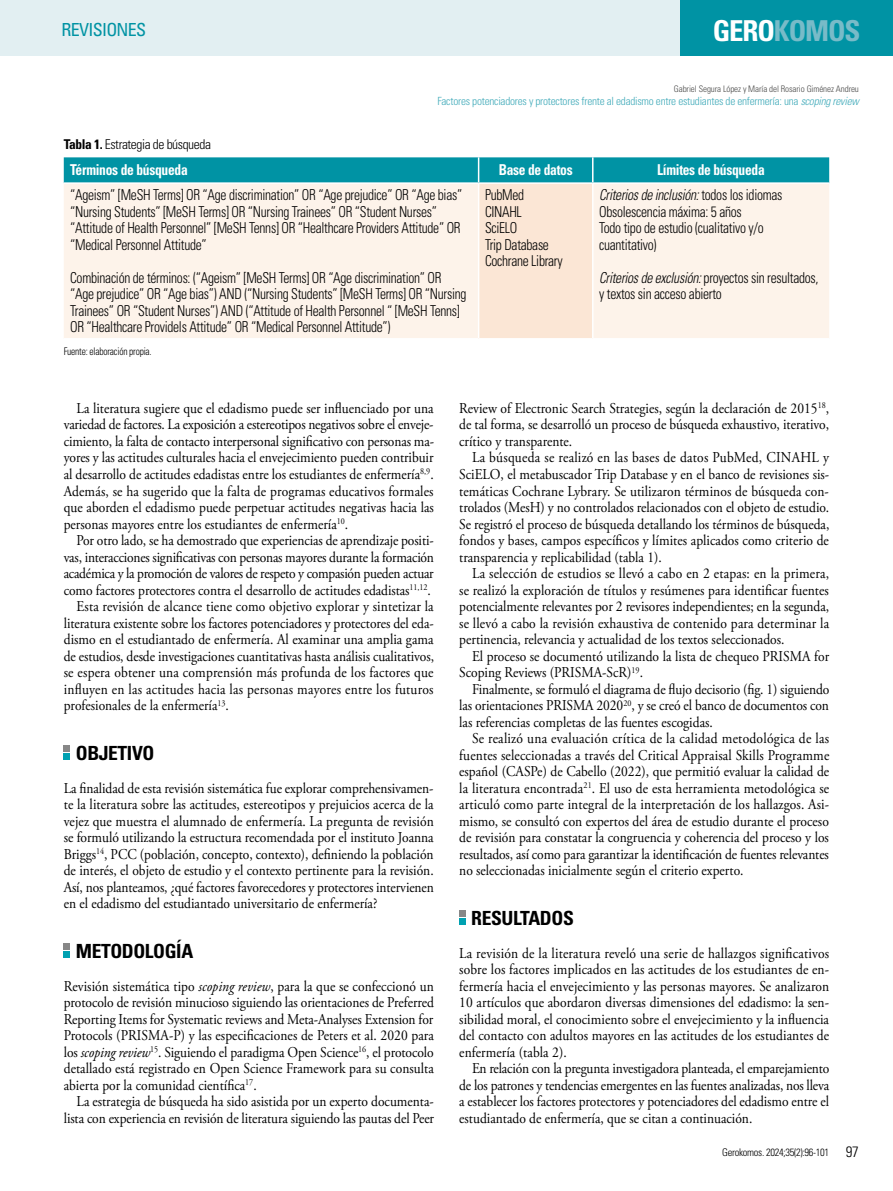
<style>
.page{position:relative;width:893px;height:1191px;background:#fff}
.page>*{position:absolute;margin:0;border:0;box-sizing:border-box;transform-origin:0 0}
.t1{font:700 condensed 28.8px "Univers LT Std";letter-spacing:-.04em;color:#78bbc8}
.t2{font:700 condensed 19.5px "Univers LT Std";letter-spacing:-.02em;color:#000}
.t3{font:condensed 18px "Univers LT Std";letter-spacing:-.04em;color:#0093a4}
.t4{font:15px/16.5px "Adobe Garamond Pro";color:#000;text-align:justify;scale:.9 1}
.t5{font:300 condensed 15px/16.5px "Univers LT Std";letter-spacing:-.02em;color:#000;scale:.9 1}
.t6{font:15px "Adobe Garamond Pro";letter-spacing:-.02em;color:#000;scale:.9 1}
.t7{font:700 condensed 15px "Univers LT Std";letter-spacing:-.02em;color:#fff;scale:.9 1}
.t8{font:300 condensed 13.5px "Univers LT Std";letter-spacing:-.03em;color:#000}
.t9{font:300 condensed 11.25px "Univers LT Std";letter-spacing:-.02em;color:#42abba}
.t10{font:300 condensed 10.5px "Univers LT Std";letter-spacing:-.02em;color:#000}
.t11{font:300 condensed 10.5px "Univers LT Std";letter-spacing:-.02em;color:#000;scale:.9 1}
.t12{font:300 condensed 9px "Univers LT Std";letter-spacing:-.01em;color:#4a4a49}
.s1{color:#fff}
.s2{font-style:italic}
.s3{font-weight:700}
.s4{font-size:15px}
</style>
<div class="page">
<div style="left:0;top:0;width:705px;height:55px;background:#e2eff2"></div>
<div style="left:680px;top:0;width:213px;height:55px;background:#0093a4"></div>
<svg style="left:64px;top:745px;width:6px;height:14px"></svg>
<svg style="left:64px;top:943px;width:6px;height:14px"></svg>
<svg style="left:459px;top:910px;width:6px;height:14px"></svg>
<div style="left:64px;top:184px;width:765px;height:154px;background:#fdf3ea"></div>
<div style="left:479px;top:183px;width:114px;height:156px;background:#fbe6d5"></div>
<div style="left:64px;top:157px;width:765px;height:25px;background:#0093a4"></div>
<hr style="left:479px;top:182px;width:114px;height:2px;background:#fff">
<hr style="left:478px;top:184px;width:1px;height:154px;background:#fff">
<hr style="left:592px;top:184px;width:1px;height:154px;background:#fff">
<hr style="left:479px;top:338px;width:114px;height:1px;background:#fff">
<p class="t3" style="left:62px;top:18px;width:86px">REVISIONES</p>
<h1 class="t1" style="left:713px;top:13px;width:149px"><span class="s1">GERO</span>KOMOS</h1>
<p class="t12" style="left:674px;top:83px;width:187px">Gabriel Segura López y María del Rosario Giménez Andreu</p>
<p class="t9" style="left:437px;top:94px;width:423px">Factores potenciadores y protectores frente al edadismo entre estudiantes de enfermería: una <span class="s2">scoping review</span></p>
<p class="t8" style="left:64px;top:136px;width:149px"><span class="s3">Tabla 1.</span> Estrategia de búsqueda</p>
<p class="t7" style="left:70px;top:160px;width:132px">Términos de búsqueda</p>
<p class="t7" style="left:499px;top:160px;width:84px">Base de datos</p>
<p class="t7" style="left:657px;top:160px;width:121px">Límites de búsqueda</p>
<p class="t5" style="left:70px;top:187px;width:437px">“Ageism” [MeSH Terms] OR “Age discrimination” OR “Age prejudice” OR “Age bias” “Nursing Students” [MeSH Terms] OR “Nursing Trainees” OR “Student Nurses” “Attitude of Health Personnel” [MeSH Tenns] OR “Healthcare Providers Attitude” OR “Medical Personnel Attitude”</p>
<p class="t5" style="left:70px;top:269px;width:442px">Combinación de términos: (“Ageism” [MeSH Terms] OR “Age discrimination” OR “Age prejudice” OR “Age bias”) AND (“Nursing Students” [MeSH Terms] OR “Nursing Trainees” OR “Student Nurses”) AND (“Attitude of Health Personnel “ [MeSH Tenns] OR “Healthcare Providels Attitude” OR “Medical Personnel Attitude”)</p>
<p class="t5" style="left:485px;top:187px;width:88px">PubMed<br>CINAHL<br>SciELO<br>Trip Database<br>Cochrane Library</p>
<p class="t5" style="left:599px;top:187px;width:205px"><span class="s2">Criterios de inclusión:</span> todos los idiomas<br>Obsolescencia máxima: 5 años<br>Todo tipo de estudio (cualitativo y/o cuantitativo)</p>
<p class="t5" style="left:599px;top:269px;width:245px"><span class="s2">Criterios de exclusión:</span> proyectos sin resultados, y textos sin acceso abierto</p>
<p class="t11" style="left:64px;top:345px;width:99px">Fuente: elaboración propia.</p>
<p class="t4" style="left:64px;top:400px;width:413px;text-indent:13px">La literatura sugiere que el edadismo puede ser influenciado por una variedad de factores. La exposición a estereotipos negativos sobre el enveje&shy;cimiento, la falta de contacto interpersonal significativo con personas ma&shy;yores y las actitudes culturales hacia el envejecimiento pueden contribuir al desarrollo de actitudes edadistas entre los estudiantes de enfermería<sup>8,9</sup>.<br>Además, se ha sugerido que la falta de programas educativos formales que aborden el edadismo puede perpetuar actitudes negativas hacia las personas mayores entre los estudiantes de enfermería<sup>10</sup>.</p>
<p class="t4" style="left:77px;top:532px;width:398px">Por otro lado, se ha demostrado que experiencias de aprendizaje positi-</p>
<p class="t4" style="left:64px;top:549px;width:413px">vas, interacciones significativas con personas mayores durante la formación</p>
<p class="t6" style="left:64px;top:564px;width:413px">académica y la promoción de valores de respeto y compasión pueden actuar</p>
<p class="t4" style="left:64px;top:582px;width:409px">como factores protectores contra el desarrollo de actitudes edadistas<sup>11,12</sup>.</p>
<p class="t4" style="left:77px;top:598px;width:398px">Esta revisión de alcance tiene como objetivo explorar y sintetizar la</p>
<p class="t4" style="left:64px;top:615px;width:413px">literatura existente sobre los factores potenciadores y protectores del eda-</p>
<p class="t4" style="left:64px;top:631px;width:412px">dismo en el estudiantado de enfermería. Al examinar una amplia gama</p>
<p class="t4" style="left:64px;top:648px;width:413px">de estudios, desde investigaciones cuantitativas hasta análisis cualitativos,</p>
<p class="t4" style="left:64px;top:664px;width:412px">se espera obtener una comprensión más profunda de los factores que</p>
<p class="t4" style="left:64px;top:681px;width:412px">influyen en las actitudes hacia las personas mayores entre los futuros</p>
<p class="t4" style="left:64px;top:697px;width:185px">profesionales de la enfermería<sup>13</sup>.</p>
<h2 class="t2" style="left:76px;top:740px;width:80px">OBJETIVO</h2>
<p class="t4" style="left:64px;top:780px;width:413px">La finalidad de esta revisión sistemática fue explorar comprehensivamen&shy;te la literatura sobre las actitudes, estereotipos y prejuicios acerca de la vejez que muestra el alumnado de enfermería. La pregunta de revisión se formuló utilizando la estructura recomendada por el instituto Joanna Briggs<sup>14</sup>, PCC (población, concepto, contexto), definiendo la población de interés, el objeto de estudio y el contexto pertinente para la revisión.<br>Así, nos planteamos, ¿qué factores favorecedores y protectores intervienen en el edadismo del estudiantado universitario de enfermería?</p>
<h2 class="t2" style="left:76px;top:938px;width:119px">METODOLOGÍA</h2>
<p class="t4" style="left:64px;top:978px;width:413px">Revisión sistemática tipo <span class="s2">scoping review</span>, para la que se confeccionó un protocolo de revisión minucioso siguiendo las orientaciones de Preferred Reporting Items for Systematic reviews and Meta-Analyses Extension for Protocols (PRISMA-P) y las especificaciones de Peters et al. 2020 para los <span class="s2">scoping review</span><sup>15</sup>. Siguiendo el paradigma Open Science<sup>16</sup>, el protocolo detallado está registrado en Open Science Framework para su consulta abierta por la comunidad científica<sup>17</sup>.</p>
<p class="t4" style="left:64px;top:1093px;width:413px;text-align:right">La estrategia de búsqueda ha sido asistida por un experto documenta&shy;lista con experiencia en revisión de literatura siguiendo las pautas del Peer</p>
<p class="t4" style="left:459px;top:400px;width:413px">Review of Electronic Search Strategies, según la declaración de 2015<sup>18</sup>, de tal forma, se desarrolló un proceso de búsqueda exhaustivo, iterativo, crítico y transparente.</p>
<p class="t4" style="left:459px;top:450px;width:413px;text-indent:13px">La búsqueda se realizó en las bases de datos PubMed, CINAHL y SciELO, el metabuscador Trip Database y en el banco de revisiones sis&shy;temáticas Cochrane Lybrary. Se utilizaron términos de búsqueda con&shy;trolados (MesH) y no controlados relacionados con el objeto de estudio.<br>Se registró el proceso de búsqueda detallando los términos de búsqueda, fondos y bases, campos específicos y límites aplicados como criterio de transparencia y replicabilidad (tabla 1).</p>
<p class="t4" style="left:459px;top:565px;width:413px;text-indent:13px">La selección de estudios se llevó a cabo en 2 etapas: en la primera, se realizó la exploración de títulos y resúmenes para identificar fuentes potencialmente relevantes por 2 revisores independientes; en la segunda, se llevó a cabo la revisión exhaustiva de contenido para determinar la pertinencia, relevancia y actualidad de los textos seleccionados.</p>
<p class="t4" style="left:459px;top:648px;width:413px;text-indent:13px">El proceso se documentó utilizando la lista de chequeo PRISMA for<br>Scoping Reviews (PRISMA-ScR)<sup>19</sup>.</p>
<p class="t4" style="left:459px;top:681px;width:413px;text-indent:13px">Finalmente, se formuló el diagrama de flujo decisorio (fig. 1) siguiendo las orientaciones PRISMA 2020<sup>20</sup>, y se creó el banco de documentos con las referencias completas de las fuentes escogidas.</p>
<p class="t4" style="left:459px;top:730px;width:413px;text-indent:13px">Se realizó una evaluación crítica de la calidad metodológica de las fuentes seleccionadas a través del Critical Appraisal Skills Programme español (CASPe) de Cabello (2022), que permitió evaluar la calidad de la literatura encontrada<sup>21</sup>. El uso de esta herramienta metodológica se articuló como parte integral de la interpretación de los hallazgos. Asi&shy;mismo, se consultó con expertos del área de estudio durante el proceso de revisión para constatar la congruencia y coherencia del proceso y los resultados, así como para garantizar la identificación de fuentes relevantes no seleccionadas inicialmente según el criterio experto.</p>
<h2 class="t2" style="left:471px;top:905px;width:104px">RESULTADOS</h2>
<p class="t4" style="left:459px;top:945px;width:413px">La revisión de la literatura reveló una serie de hallazgos significativos sobre los factores implicados en las actitudes de los estudiantes de en&shy;fermería hacia el envejecimiento y las personas mayores. Se analizaron 10 artículos que abordaron diversas dimensiones del edadismo: la sen&shy;sibilidad moral, el conocimiento sobre el envejecimiento y la influencia del contacto con adultos mayores en las actitudes de los estudiantes de enfermería (tabla 2).</p>
<p class="t4" style="left:459px;top:1060px;width:413px;text-indent:13px">En relación con la pregunta investigadora planteada, el emparejamiento de los patrones y tendencias emergentes en las fuentes analizadas, nos lleva a establecer los factores protectores y potenciadores del edadismo entre el estudiantado de enfermería, que se citan a continuación.</p>
<p class="t10" style="left:722px;top:1145px;width:138px">Gerokomos. 2024;35(2):96-101 <span class="s4">97</span></p>
</div>
